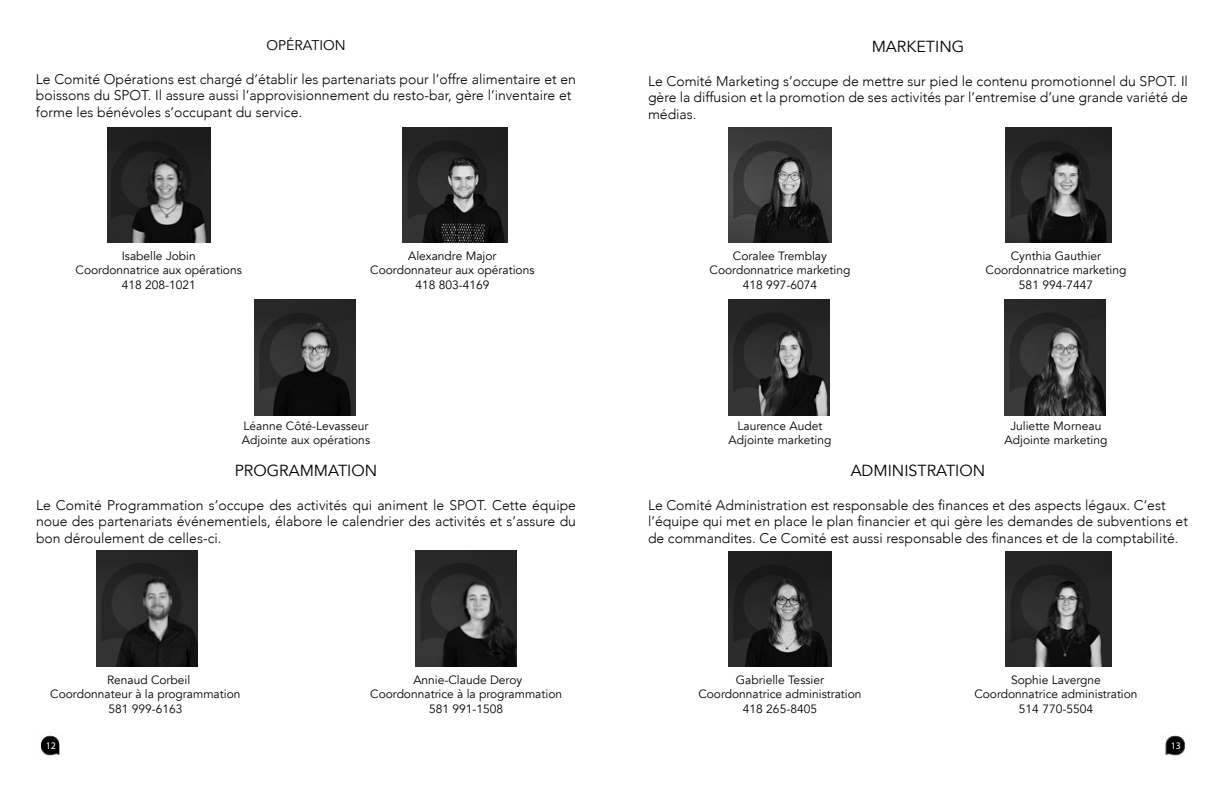
<style>
.page{position:relative;width:1224px;height:792px;background:#fff}
.page>*{position:absolute;margin:0;border:0;box-sizing:border-box;transform-origin:0 0}
.t1{font:16px "Avenir";color:#000}
.t2{font:300 14px/16.8px "Avenir";color:#000}
.t3{font:14px "Avenir";color:#000}
.t4{font:12px/14.4px "Avenir";color:#000;text-align:center}
.t5{font:10px "Myriad Pro";color:#fff}
</style>
<div class="page">
<img style="left:1162px;top:734px;width:24px;height:22px">
<img style="left:40px;top:734px;width:23px;height:23px">
<img style="left:107px;top:127px;width:103px;height:116px">
<img style="left:402px;top:127px;width:105px;height:116px">
<img style="left:255px;top:300px;width:101px;height:116px">
<img style="left:96px;top:551px;width:101px;height:116px">
<img style="left:416px;top:551px;width:101px;height:116px">
<img style="left:728px;top:127px;width:104px;height:115px">
<img style="left:1006px;top:127px;width:105px;height:116px">
<img style="left:729px;top:300px;width:101px;height:116px">
<img style="left:1005px;top:300px;width:101px;height:116px">
<img style="left:728px;top:551px;width:104px;height:115px">
<img style="left:1006px;top:551px;width:105px;height:116px">
<p class="t3" style="left:266px;top:37px;width:81px">OPÉRATION</p>
<p class="t2" style="left:36px;top:70px;width:542px">Le Comité Opérations est chargé d’établir les partenariats pour l’offre alimentaire et en boissons du SPOT. Il assure aussi l’approvisionnement du resto-bar, gère l’inventaire et forme les bénévoles s’occupant du service.</p>
<p class="t1" style="left:872px;top:37px;width:94px">MARKETING</p>
<p class="t2" style="left:648px;top:72px;width:542px;text-align:justify">Le Comité Marketing s’occupe de mettre sur pied le contenu promotionnel du SPOT. Il gère la diffusion et la promotion de ses activités par l’entremise d’une grande variété de médias.</p>
<p class="t4" style="left:76px;top:249px;width:168px">Isabelle Jobin<br>Coordonnatrice aux opérations<br>418 208-1021</p>
<p class="t4" style="left:370px;top:249px;width:166px">Alexandre Major<br>Coordonnateur aux opérations<br>418 803-4169</p>
<p class="t4" style="left:710px;top:249px;width:142px">Coralee Tremblay<br>Coordonnatrice marketing<br>418 997-6074</p>
<p class="t4" style="left:986px;top:249px;width:142px">Cynthia Gauthier<br>Coordonnatrice marketing<br>581 994-7447</p>
<p class="t4" style="left:242px;top:419px;width:130px;text-align:left">Léanne Côté-Levasseur<br>Adjointe aux opérations</p>
<p class="t4" style="left:729px;top:419px;width:104px">Laurence Audet<br>Adjointe marketing</p>
<p class="t4" style="left:1005px;top:419px;width:104px">Juliette Morneau<br>Adjointe marketing</p>
<p class="t1" style="left:235px;top:461px;width:144px">PROGRAMMATION</p>
<p class="t2" style="left:36px;top:496px;width:542px;text-align:justify">Le Comité Programmation s’occupe des activités qui animent le SPOT. Cette équipe noue des partenariats événementiels, élabore le calendrier des activités et s’assure du bon déroulement de celles-ci.</p>
<p class="t1" style="left:851px;top:461px;width:136px">ADMINISTRATION</p>
<p class="t2" style="left:648px;top:496px;width:541px">Le Comité Administration est responsable des finances et des aspects légaux. C’est l’équipe qui met en place le plan financier et qui gère les demandes de subventions et de commandites. Ce Comité est aussi responsable des finances et de la comptabilité.</p>
<p class="t4" style="left:50px;top:673px;width:192px">Renaud Corbeil<br>Coordonnateur à la programmation<br>581 999-6163</p>
<p class="t4" style="left:370px;top:673px;width:193px">Annie-Claude Deroy<br>Coordonnatrice à la programmation<br>581 991-1508</p>
<p class="t4" style="left:698px;top:673px;width:165px">Gabrielle Tessier<br>Coordonnatrice administration<br>418 265-8405</p>
<p class="t4" style="left:974px;top:673px;width:165px">Sophie Lavergne<br>Coordonnatrice administration<br>514 770-5504</p>
<p class="t5" style="left:46px;top:740px;width:12px">12</p>
<p class="t5" style="left:1171px;top:740px;width:12px">13</p>
</div>
